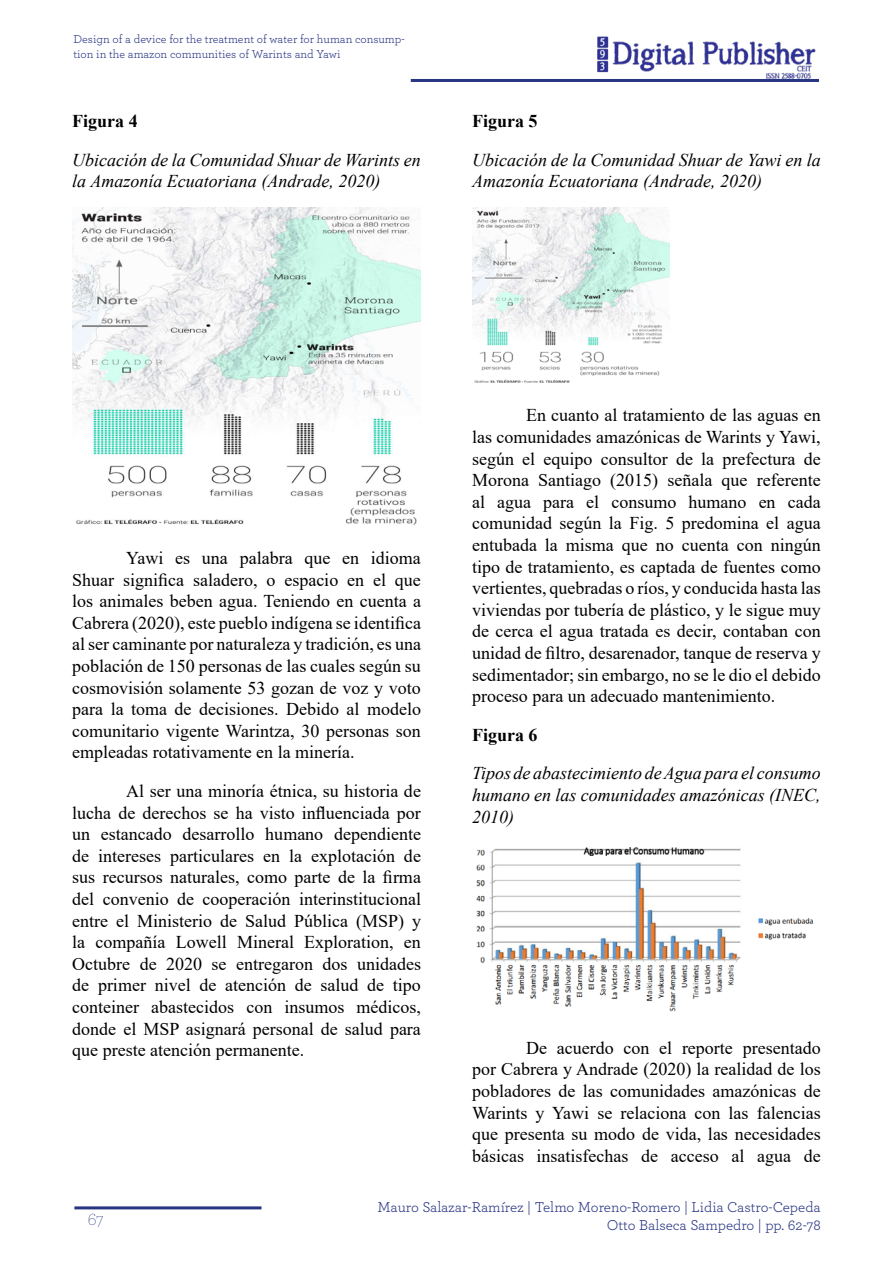
<style>
.page{position:relative;width:893px;height:1263px;background:#fff}
.page>*{position:absolute;margin:0;border:0;box-sizing:border-box;transform-origin:0 0}
.t1{font:18px/21.6px "Times New Roman";color:#000;text-align:justify}
.t2{font:italic 18px/21.6px "Times New Roman";color:#000}
.t3{font:700 18px "Times New Roman";color:#000}
.t4{font:200 18px "Archer";color:#283583}
.t5{font:15px/18px "Archer";letter-spacing:-.005em;color:#283583;text-align:right}
.t6{font:12px/14.4px "Archer";color:#283583}
</style>
<div class="page">
<hr style="left:411px;top:79px;width:408px;height:3px;background:#283583">
<img style="left:597px;top:36px;width:219px;height:43px">
<hr style="left:74px;top:1206px;width:187px;height:3px;background:#283583">
<img style="left:72px;top:208px;width:349px;height:317px">
<img style="left:472px;top:208px;width:198px;height:175px">
<img style="left:476px;top:847px;width:338px;height:165px">
<p class="t6" style="left:73px;top:32px;width:333px">Design of a device for the treatment of water for human consump&shy;tion in the amazon communities of Warints and Yawi</p>
<p class="t3" style="left:72px;top:108px;width:67px">Figura 4</p>
<p class="t2" style="left:72px;top:148px;width:350px">Ubicación de la Comunidad Shuar de Warints en la Amazonía Ecuatoriana (Andrade, 2020)</p>
<p class="t3" style="left:472px;top:108px;width:67px">Figura 5</p>
<p class="t2" style="left:472px;top:148px;width:350px">Ubicación de la Comunidad Shuar de Yawi en la<br>Amazonía Ecuatoriana (Andrade, 2020)</p>
<p class="t1" style="left:72px;top:547px;width:350px;text-indent:54px">Yawi es una palabra que en idioma Shuar significa saladero, o espacio en el que los animales beben agua. Teniendo en cuenta a Cabrera (2020), este pueblo indígena se identifica al ser caminante por naturaleza y tradición, es una población de 150 personas de las cuales según su cosmovisión solamente 53 gozan de voz y voto para la toma de decisiones. Debido al modelo comunitario vigente Warintza, 30 personas son empleadas rotativamente en la minería.</p>
<p class="t1" style="left:72px;top:780px;width:350px;text-indent:54px">Al ser una minoría étnica, su historia de lucha de derechos se ha visto influenciada por un estancado desarrollo humano dependiente de intereses particulares en la explotación de sus recursos naturales, como parte de la firma del convenio de cooperación interinstitucional entre el Ministerio de Salud Pública (MSP) y la compañía Lowell Mineral Exploration, en Octubre de 2020 se entregaron dos unidades de primer nivel de atención de salud de tipo conteiner abastecidos con insumos médicos, donde el MSP asignará personal de salud para que preste atención permanente.</p>
<p class="t1" style="left:472px;top:404px;width:350px;text-indent:54px">En cuanto al tratamiento de las aguas en las comunidades amazónicas de Warints y Yawi, según el equipo consultor de la prefectura de Morona Santiago (2015) señala que referente al agua para el consumo humano en cada comunidad según la Fig. 5 predomina el agua entubada la misma que no cuenta con ningún tipo de tratamiento, es captada de fuentes como vertientes, quebradas o ríos, y conducida hasta las viviendas por tubería de plástico, y le sigue muy de cerca el agua tratada es decir, contaban con unidad de filtro, desarenador, tanque de reserva y sedimentador; sin embargo, no se le dio el debido proceso para un adecuado mantenimiento.</p>
<p class="t3" style="left:472px;top:722px;width:67px">Figura 6</p>
<p class="t2" style="left:472px;top:762px;width:350px;text-align:justify">Tipos de abastecimiento de Agua para el consumo humano en las comunidades amazónicas (INEC, 2010)</p>
<p class="t1" style="left:472px;top:1036px;width:350px;text-indent:54px">De acuerdo con el reporte presentado por Cabrera y Andrade (2020) la realidad de los pobladores de las comunidades amazónicas de Warints y Yawi se relaciona con las falencias que presenta su modo de vida, las necesidades básicas insatisfechas de acceso al agua de</p>
<p class="t4" style="left:88px;top:1208px;width:17px">67</p>
<p class="t5" style="left:377px;top:1197px;width:445px">Mauro Salazar-Ramírez | Telmo Moreno-Romero | Lidia Castro-Cepeda<br>Otto Balseca Sampedro | pp. 62-78</p>
</div>
